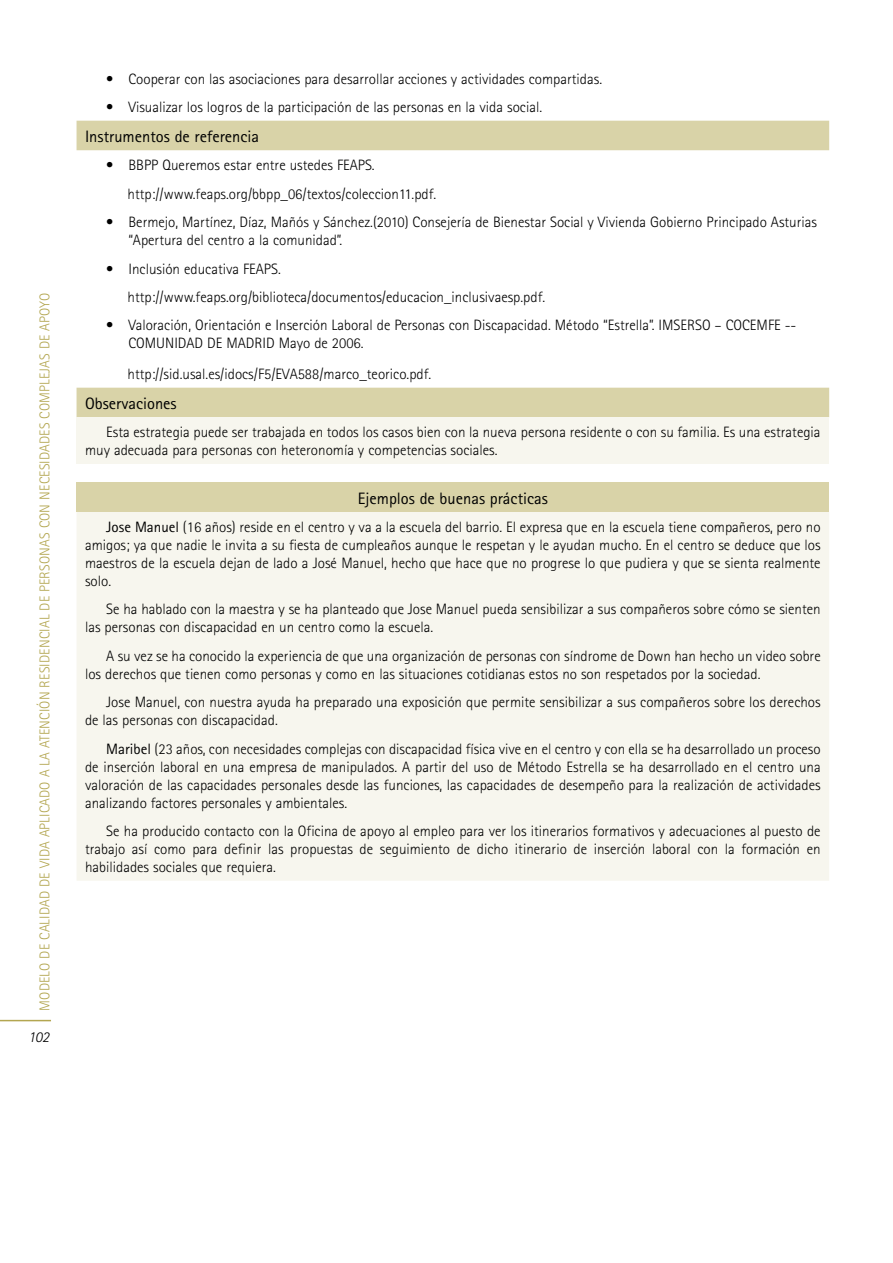
<style>
.page{position:relative;width:893px;height:1263px;background:#fff}
.page>*{position:absolute;margin:0;border:0;box-sizing:border-box;transform-origin:0 0}
.t1{font:16.5px "Rotis Sans Serif";color:#000}
.t2{font:300 15px/18px "Rotis Sans Serif";color:#000}
.t3{font:italic 300 15px "Rotis Sans Serif";color:#000}
.t4{font:300 14.25px "Rotis Sans Serif";letter-spacing:.01em;color:#b3a650}
.s1{font-weight:400}
</style>
<div class="page">
<hr style="left:0;top:1020px;width:51px;height:1px;background:#b3a650">
<svg style="left:77px;top:121px;width:752px;height:296px"></svg>
<div style="left:77px;top:417px;width:752px;height:47px;background:#f7f6ee"></div>
<div style="left:77px;top:482px;width:752px;height:30px;background:#d9d3a8"></div>
<div style="left:77px;top:512px;width:752px;height:369px;background:#f7f6ee"></div>
<p class="t4" style="left:37px;top:1010px;width:719px;rotate:-90deg">MODELO DE CALIDAD DE VIDA APLICADO A LA ATEN CIÓN RESIDEN CIAL DE PERSONAS CON N ECESIDADES COMPLEJAS DE APOYO</p>
<p class="t3" style="left:28px;top:1028px;width:23px">102</p>
<p class="t2" style="left:106px;top:70px;width:497px">• Cooperar con las asociaciones para desarrollar acciones y actividades compartidas.</p>
<p class="t2" style="left:106px;top:98px;width:437px">• Visualizar los logros de la participación de las personas en la vida social.</p>
<p class="t1" style="left:85px;top:126px;width:176px">Instrumentos de referencia</p>
<p class="t2" style="left:128px;top:151px;width:310px;line-height:28.5px;text-indent:-21px">• BBPP Queremos estar entre ustedes FEAPS. http://www.feaps.org/bbpp_06/textos/coleccion11.pdf.</p>
<p class="t2" style="left:128px;top:213px;width:690px;text-indent:-22px">• Bermejo, Martínez, Díaz, Mañós y Sánchez.(2010) Consejería de Bienestar Social y Vivienda Gobierno Principado Asturias “Apertura del centro a la comunidad”.</p>
<p class="t2" style="left:128px;top:254px;width:419px;line-height:28.5px;text-indent:-21px">• Inclusión educativa FEAPS. http://www.feaps.org/biblioteca/documentos/educacion_inclusivaesp.pdf.</p>
<p class="t2" style="left:128px;top:316px;width:669px;text-indent:-22px">• Valoración, Orientación e Inserción Laboral de Personas con Discapacidad. Método “Estrella”. IMSERSO – COCEMFE --<br>COMUN IDAD DE MADRID Mayo de 2006.</p>
<p class="t2" style="left:128px;top:365px;width:305px">http://sid.usal.es/idocs/F5/EVA588/marco_teorico.pdf.</p>
<p class="t1" style="left:85px;top:393px;width:93px">Observaciones</p>
<p class="t2" style="left:85px;top:423px;width:737px;text-indent:21px">Esta estrategia puede ser trabajada en todos los casos bien con la nueva persona residente o con su familia. Es una estrategia muy adecuada para personas con heteronomía y competencias sociales.</p>
<p class="t1" style="left:358px;top:488px;width:192px">Ejemplos de buenas prácticas</p>
<p class="t2" style="left:85px;top:518px;width:737px;text-align:justify;text-indent:21px"><span class="s1">Jose Manuel</span> (16 años) reside en el centro y va a la escuela del barrio. El expresa que en la escuela tiene compañeros, pero no amigos; ya que nadie le invita a su fiesta de cumpleaños aunque le respetan y le ayudan mucho. En el centro se deduce que los maestros de la escuela dejan de lado a José Manuel, hecho que hace que no progrese lo que pudiera y que se sienta realmente solo.</p>
<p class="t2" style="left:85px;top:600px;width:737px;text-indent:21px">Se ha hablado con la maestra y se ha planteado que Jose Manuel pueda sensibilizar a sus compañeros sobre cómo se sienten las personas con discapacidad en un centro como la escuela.</p>
<p class="t2" style="left:85px;top:647px;width:737px;text-indent:21px">A su vez se ha conocido la experiencia de que una organización de personas con síndrome de Down han hecho un video sobre los derechos que tienen como personas y como en las situaciones cotidianas estos no son respetados por la sociedad.</p>
<p class="t2" style="left:85px;top:693px;width:737px;text-indent:21px">Jose Manuel, con nuestra ayuda ha preparado una exposición que permite sensibilizar a sus compañeros sobre los derechos de las personas con discapacidad.</p>
<p class="t2" style="left:85px;top:740px;width:737px;text-align:justify;text-indent:21px"><span class="s1">Maribel</span> (23 años, con necesidades complejas con discapacidad física vive en el centro y con ella se ha desarrollado un proceso de inserción laboral en una empresa de manipulados. A partir del uso de Método Estrella se ha desarrollado en el centro una valoración de las capacidades personales desde las funciones, las capacidades de desempeño para la realización de actividades analizando factores personales y ambientales.</p>
<p class="t2" style="left:85px;top:822px;width:737px;text-align:justify;text-indent:21px">Se ha producido contacto con la Oficina de apoyo al empleo para ver los itinerarios formativos y adecuaciones al puesto de trabajo así como para definir las propuestas de seguimiento de dicho itinerario de inserción laboral con la formación en habilidades sociales que requiera.</p>
</div>
